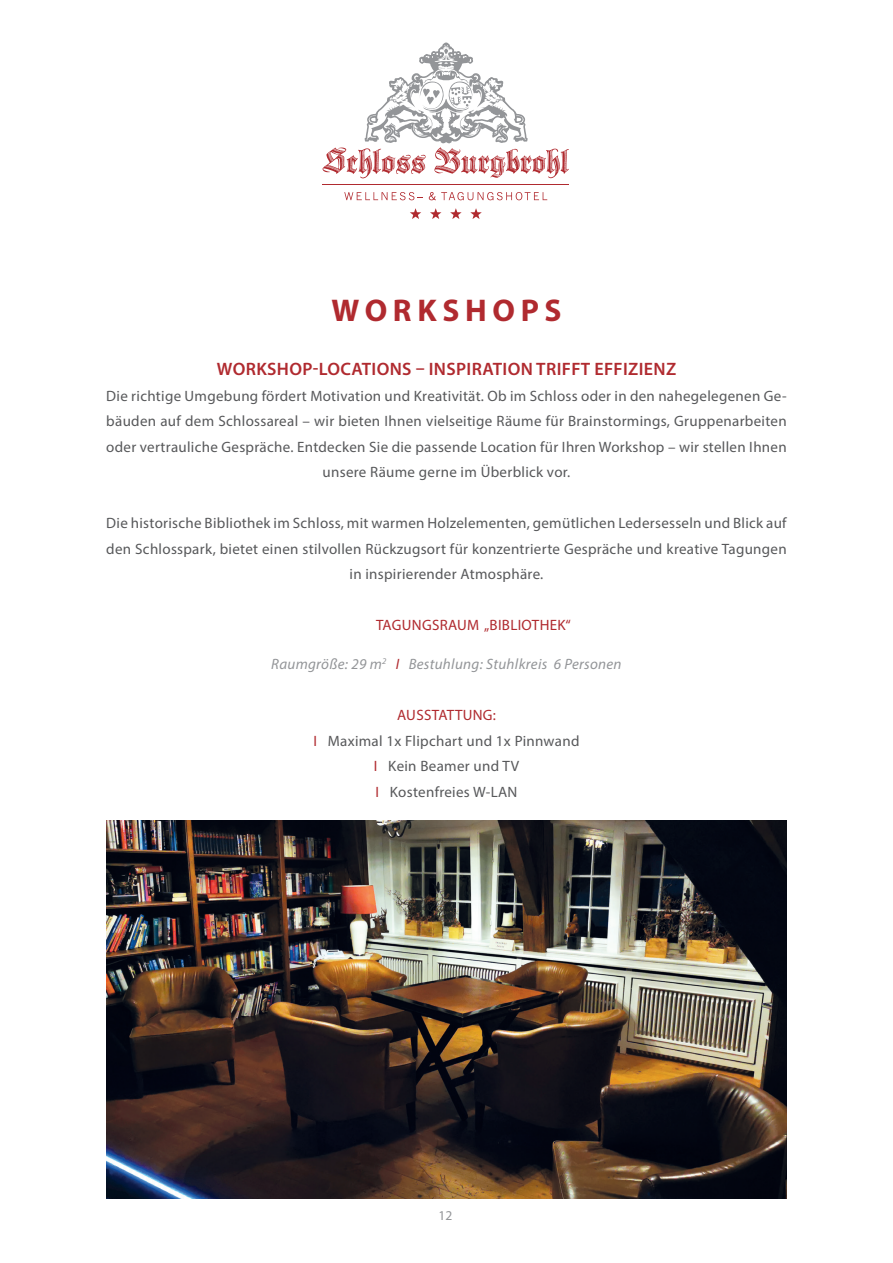
<style>
.page{position:relative;width:893px;height:1263px;background:#fff}
.page>*{position:absolute;margin:0;border:0;box-sizing:border-box;transform-origin:0 0}
.t1{font:700 31.5px "Myriad Pro";letter-spacing:.18em;color:#b02a2f}
.t2{font:600 18px "Myriad Pro";letter-spacing:.02em;color:#b02a2f}
.t3{font:15px/25.5px "Myriad Pro";letter-spacing:.02em;color:#57585a;text-align:center}
.t4{font:italic 15px "Myriad Pro";letter-spacing:.02em;color:#939598}
.t5{font:15px "Myriad Pro";letter-spacing:.02em;color:#b02a2f}
.t6{font:13.5px "Myriad Pro";color:#939598}
.s1{color:#b02a2f}
</style>
<div class="page">
<svg style="left:344px;top:192px;width:79px;height:8px"></svg>
<svg style="left:429px;top:192px;width:118px;height:8px"></svg>
<svg style="left:323px;top:43px;width:246px;height:135px"></svg>
<hr style="left:323px;top:184px;width:246px;height:1px;background:#b02a2f">
<svg style="left:410px;top:208px;width:11px;height:11px"></svg>
<svg style="left:430px;top:208px;width:11px;height:11px"></svg>
<svg style="left:450px;top:208px;width:12px;height:11px"></svg>
<svg style="left:470px;top:208px;width:12px;height:11px"></svg>
<img style="left:106px;top:821px;width:681px;height:378px">
<h1 class="t1" style="left:331px;top:290px;width:232px">WORKSHOPS</h1>
<p class="t2" style="left:217px;top:358px;width:461px">WORKSHOP-LOCATIONS – INSPIRATION TRIFFT EFFIZIENZ</p>
<p class="t3" style="left:106px;top:383px;width:682px">Die richtige Umgebung fördert Motivation und Kreativität. Ob im Schloss oder in den nahegelegenen Ge&shy;bäuden auf dem Schlossareal – wir bieten Ihnen vielseitige Räume für Brainstormings, Gruppenarbeiten oder vertrauliche Gespräche. Entdecken Sie die passende Location für Ihren Workshop – wir stellen Ihnen unsere Räume gerne im Überblick vor.</p>
<p class="t3" style="left:106px;top:510px;width:682px">Die historische Bibliothek im Schloss, mit warmen Holzelementen, gemütlichen Ledersesseln und Blick auf den Schlosspark, bietet einen stilvollen Rückzugsort für konzentrierte Gespräche und kreative Tagungen in inspirierender Atmosphäre.</p>
<p class="t5" style="left:376px;top:616px;width:196px">TAGUNGSRAUM „BIBLIOTHEK“</p>
<p class="t4" style="left:271px;top:655px;width:352px">Raumgröße: 29 m<sup>2</sup> <span class="s1">I</span> Bestuhlung: Stuhlkreis 6 Personen</p>
<p class="t3" style="left:313px;top:702px;width:268px"><span class="s1">AUSSTATTUNG:<br>I</span> Maximal 1x Flipchart und 1x Pinnwand<br><span class="s1">I</span> Kein Beamer und TV<br><span class="s1">I</span> Kostenfreies W-LAN</p>
<p class="t6" style="left:438px;top:1207px;width:15px">12</p>
</div>
